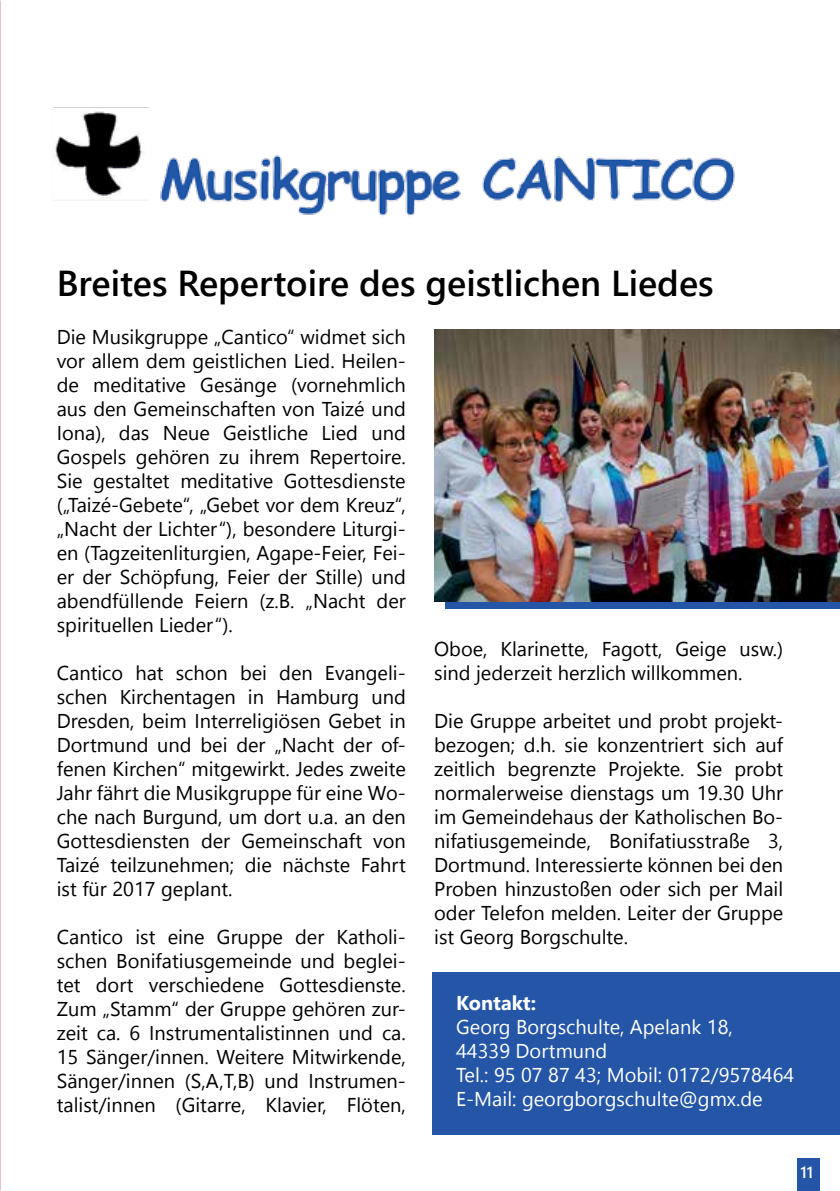
<style>
.page{position:relative;width:840px;height:1191px;background:#fff}
.page>*{position:absolute;margin:0;border:0;box-sizing:border-box;transform-origin:0 0}
.t1{font:600 36px "Segoe UI";color:#000}
.t2{font:20px/24px "Segoe UI";color:#000;text-align:justify}
.t3{font:20px/24px "Segoe UI";color:#fff}
.t4{font:700 20px "Segoe UI";color:#fff}
.t5{font:600 16px "Segoe UI";color:#fff}
</style>
<div class="page">
<div style="left:432px;top:972px;width:407px;height:162px;background:#2455a6"></div>
<div style="left:445px;top:337px;width:394px;height:272px;background:#2455a6"></div>
<img style="left:434px;top:329px;width:405px;height:272px">
<img style="left:53px;top:107px;width:682px;height:109px">
<div style="left:796px;top:1158px;width:23px;height:33px;background:#2455a6"></div>
<h1 class="t1" style="left:57px;top:254px;width:658px">Breites Repertoire des geistlichen Liedes</h1>
<p class="t2" style="left:57px;top:324px;width:350px">Die Musikgruppe „Cantico“ widmet sich vor allem dem geistlichen Lied. Heilen&shy;de meditative Gesänge (vornehmlich aus den Gemeinschaften von Taizé und Iona), das Neue Geistliche Lied und Gospels gehören zu ihrem Repertoire.<br>Sie gestaltet meditative Gottesdienste („Taizé-Gebete“, „Gebet vor dem Kreuz“, „Nacht der Lichter“), besondere Liturgi&shy;en (Tagzeitenliturgien, Agape-Feier, Fei&shy;er der Schöpfung, Feier der Stille) und abendfüllende Feiern (z.B. „Nacht der spirituellen Lieder“).</p>
<p class="t2" style="left:57px;top:660px;width:350px">Cantico hat schon bei den Evangeli&shy;schen Kirchentagen in Hamburg und Dresden, beim Interreligiösen Gebet in Dortmund und bei der „Nacht der of&shy;fenen Kirchen“ mitgewirkt. Jedes zweite Jahr fährt die Musikgruppe für eine Wo&shy;che nach Burgund, um dort u.a. an den Gottesdiensten der Gemeinschaft von Taizé teilzunehmen; die nächste Fahrt ist für 2017 geplant.</p>
<p class="t2" style="left:57px;top:924px;width:350px">Cantico ist eine Gruppe der Katholi&shy;schen Bonifatiusgemeinde und beglei&shy;tet dort verschiedene Gottesdienste.<br>Zum „Stamm“ der Gruppe gehören zur&shy;zeit ca. 6 Instrumentalistinnen und ca.<br>15 Sänger/innen. Weitere Mitwirkende, Sänger/innen (S,A,T,B) und Instrumen&shy;talist/innen (Gitarre, Klavier, Flöten,</p>
<p class="t2" style="left:434px;top:637px;width:350px">Oboe, Klarinette, Fagott, Geige usw.) sind jederzeit herzlich willkommen.</p>
<p class="t2" style="left:434px;top:709px;width:350px">Die Gruppe arbeitet und probt projekt&shy;bezogen; d.h. sie konzentriert sich auf zeitlich begrenzte Projekte. Sie probt normalerweise dienstags um 19.30 Uhr im Gemeindehaus der Katholischen Bo&shy;nifatiusgemeinde, Bonifatiusstraße 3, Dortmund. Interessierte können bei den Proben hinzustoßen oder sich per Mail oder Telefon melden. Leiter der Gruppe ist Georg Borgschulte.</p>
<p class="t4" style="left:456px;top:986px;width:81px">Kontakt:</p>
<p class="t3" style="left:456px;top:1014px;width:339px">Georg Borgschulte, Apelank 18,<br>44339 Dortmund<br>Tel.: 95 07 87 43; Mobil: 0172/9578464<br>E-Mail: georgborgschulte@gmx.de</p>
<p class="t5" style="left:800px;top:1159px;width:14px">11</p>
</div>
